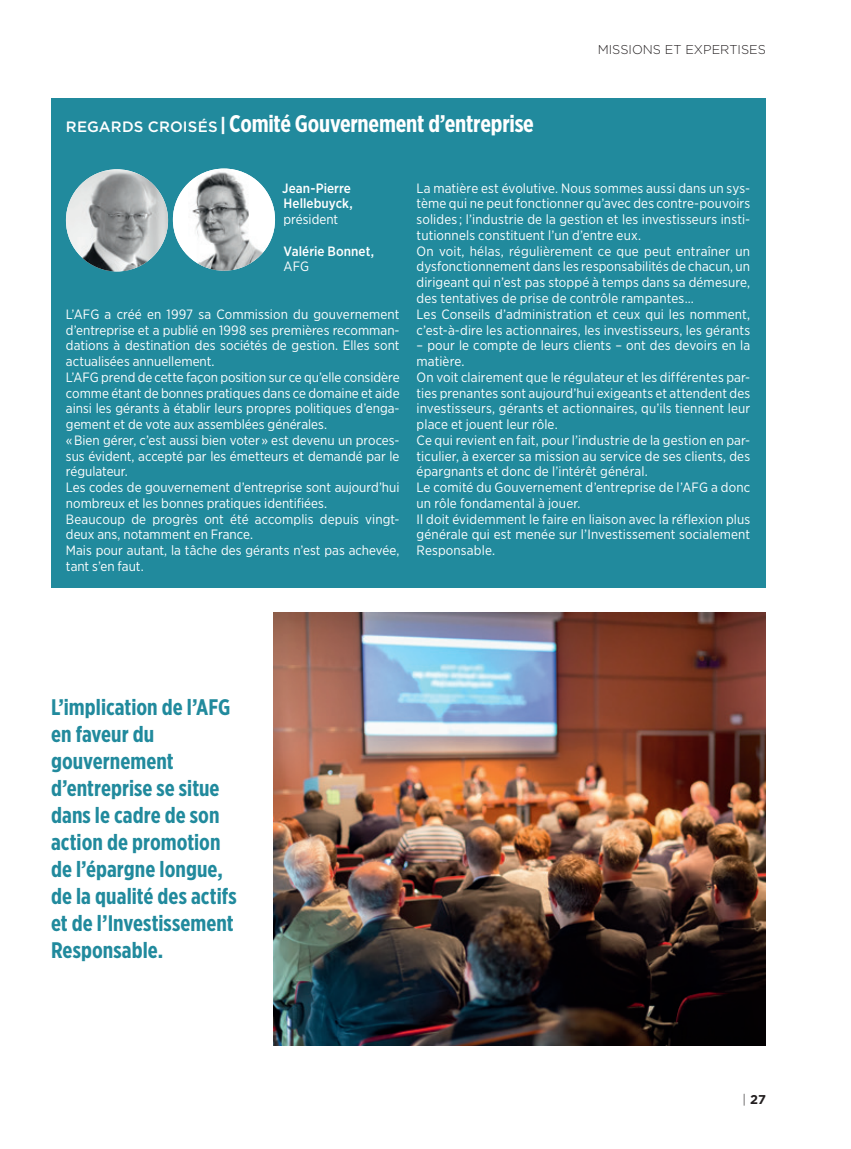
<style>
.page{position:relative;width:851px;height:1149px;background:#fff}
.page>*{position:absolute;margin:0;border:0;box-sizing:border-box;transform-origin:0 0}
.ENCADRÉ-TITRE-RÉSERV{font:700 24px "Gotham X Narrow";letter-spacing:-.01em;color:#fff}
.PETIT_ENCADRÉ_TITRE{font:700 22.5px/27px "Gotham X Narrow";color:#218a9d}
.ENCADRÉ_TEXTES_RÉSER{font:13.5px/15.8px "Gotham Narrow";letter-spacing:.005em;color:#fff;text-align:justify}
.ENCADRÉ_TEXTES_RÉSER-2{font:500 13.5px/15.8px "Gotham Narrow";letter-spacing:.005em;color:#fff}
.t1{font:300 12.75px "Gotham";color:#231f20}
.t2{font:700 12.75px "Gotham";color:#231f20}
.s1{font-family:"Gotham";font-weight:500;font-size:15px}
.s2{font-weight:900;font-size:19.5px}
.s3{font-weight:400}
.s4{font-weight:300}
</style>
<div class="page">
<img style="left:273px;top:612px;width:492px;height:432px">
<div style="left:51px;top:98px;width:714px;height:489px;background:#218a9d"></div>
<img style="left:66px;top:169px;width:102px;height:102px;border-radius:51px">
<img style="left:173px;top:168px;width:102px;height:102px;border-radius:51px">
<p class="ENCADRÉ-TITRE-RÉSERV" style="left:66px;top:109px;width:469px"><span class="s1">REGARDS CROISÉS</span> <span class="s2">|</span> Comité Gouvernement d’entreprise</p>
<p class="t1" style="left:597px;top:41px;width:170px">MISSIONS ET EXPERTISES</p>
<p class="ENCADRÉ_TEXTES_RÉSER-2" style="left:282px;top:180px;width:72px">Jean-Pierre<br>Hellebuyck, <span class="s3">président</span></p>
<p class="ENCADRÉ_TEXTES_RÉSER-2" style="left:283px;top:243px;width:92px">Valérie Bonnet,<br><span class="s3">AFG</span></p>
<p class="ENCADRÉ_TEXTES_RÉSER" style="left:66px;top:306px;width:335px">L’AFG a créé en 1997 sa Commission du gouvernement d’entreprise et a publié en 1998 ses premières recomman&shy;dations à destination des sociétés de gestion. Elles sont actualisées annuellement.</p>
<p class="ENCADRÉ_TEXTES_RÉSER" style="left:66px;top:369px;width:335px">L’AFG prend de cette façon position sur ce qu’elle considère comme étant de bonnes pratiques dans ce domaine et aide ainsi les gérants à établir leurs propres politiques d’enga&shy;gement et de vote aux assemblées générales.</p>
<p class="ENCADRÉ_TEXTES_RÉSER" style="left:66px;top:432px;width:335px">« Bien gérer, c’est aussi bien voter » est devenu un proces&shy;sus évident, accepté par les émetteurs et demandé par le régulateur.</p>
<p class="ENCADRÉ_TEXTES_RÉSER" style="left:66px;top:479px;width:335px">Les codes de gouvernement d’entreprise sont aujourd’hui nombreux et les bonnes pratiques identifiées.</p>
<p class="ENCADRÉ_TEXTES_RÉSER" style="left:66px;top:510px;width:335px">Beaucoup de progrès ont été accomplis depuis vingt&shy;deux ans, notamment en France.</p>
<p class="ENCADRÉ_TEXTES_RÉSER" style="left:66px;top:542px;width:335px">Mais pour autant, la tâche des gérants n’est pas achevée, tant s’en faut.</p>
<p class="ENCADRÉ_TEXTES_RÉSER" style="left:416px;top:180px;width:335px">La matière est évolutive. Nous sommes aussi dans un sys&shy;tème qui ne peut fonctionner qu’avec des contre-pouvoirs solides ; l’industrie de la gestion et les investisseurs insti&shy;tutionnels constituent l’un d’entre eux.</p>
<p class="ENCADRÉ_TEXTES_RÉSER" style="left:416px;top:243px;width:335px">On voit, hélas, régulièrement ce que peut entraîner un dysfonctionnement dans les responsabilités de chacun, un dirigeant qui n’est pas stoppé à temps dans sa démesure, des tentatives de prise de contrôle rampantes…</p>
<p class="ENCADRÉ_TEXTES_RÉSER" style="left:416px;top:306px;width:335px">Les Conseils d’administration et ceux qui les nomment, c’est-à-dire les actionnaires, les investisseurs, les gérants</p>
<p class="ENCADRÉ_TEXTES_RÉSER" style="left:416px;top:337px;width:335px">– pour le compte de leurs clients – ont des devoirs en la matière.</p>
<p class="ENCADRÉ_TEXTES_RÉSER" style="left:416px;top:369px;width:335px">On voit clairement que le régulateur et les différentes par&shy;ties prenantes sont aujourd’hui exigeants et attendent des investisseurs, gérants et actionnaires, qu’ils tiennent leur place et jouent leur rôle.</p>
<p class="ENCADRÉ_TEXTES_RÉSER" style="left:416px;top:432px;width:335px">Ce qui revient en fait, pour l’industrie de la gestion en par&shy;ticulier, à exercer sa mission au service de ses clients, des épargnants et donc de l’intérêt général.</p>
<p class="ENCADRÉ_TEXTES_RÉSER" style="left:416px;top:479px;width:335px">Le comité du Gouvernement d’entreprise de l’AFG a donc un rôle fondamental à jouer.</p>
<p class="ENCADRÉ_TEXTES_RÉSER" style="left:416px;top:510px;width:335px">Il doit évidemment le faire en liaison avec la réflexion plus générale qui est menée sur l’Investissement socialement Responsable.</p>
<p class="PETIT_ENCADRÉ_TITRE" style="left:51px;top:693px;width:187px">L’implication de l’AFG en faveur du gouvernement d’entreprise se situe dans le cadre de son action de promotion de l’épargne longue, de la qualité des actifs et de l’Investissement<br>Responsable.</p>
<p class="t2" style="left:742px;top:1090px;width:25px"><span class="s4">|</span> 27</p>
</div>
